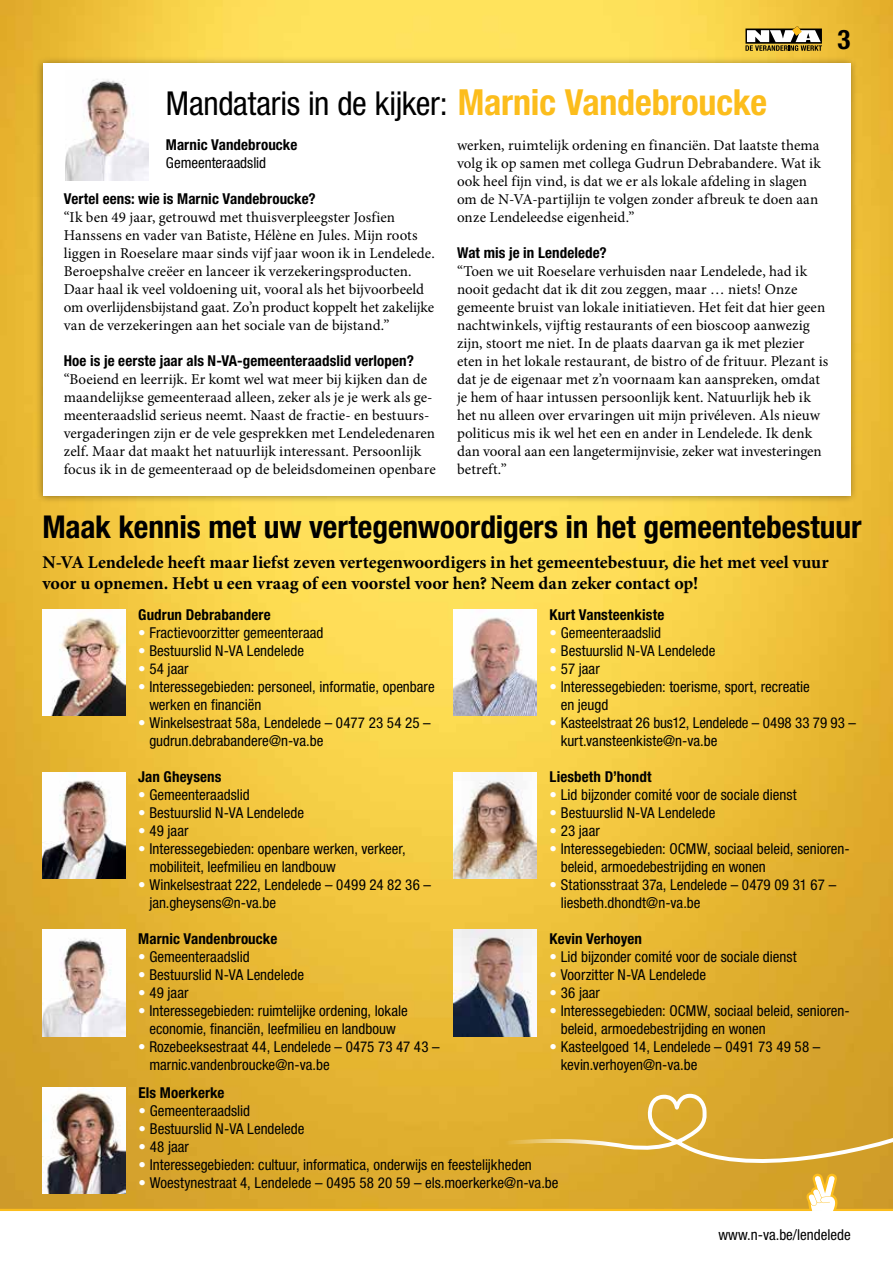
<style>
.page{position:relative;width:893px;height:1263px;background:#fff}
.page>*{position:absolute;margin:0;border:0;box-sizing:border-box;transform-origin:0 0}
.t1{font:condensed 33px "Helvetica Neue LT Std";letter-spacing:-.01em;color:#000}
.t2{font:700 condensed 31.5px "Helvetica Neue LT Std";letter-spacing:-.005em;color:#000}
.t3{font:700 condensed 27px "Helvetica Neue LT Std";color:#000}
.t4{font:700 18px/21px "Minion Pro";letter-spacing:-.005em;color:#000}
.t5{font:15px/18px "Minion Pro";color:#000}
.t6{font:condensed 15px/18px "Helvetica Neue LT Std";color:#000}
.t7{font:700 condensed 15px "Helvetica Neue LT Std";letter-spacing:.005em;color:#000}
.s1{font-weight:700;font-size:36px;color:#fcbd1c}
.s2{color:#fff}
</style>
<div class="page">
<img style="left:0;top:0;width:893px;height:1091px">
<div style="left:35px;top:56px;width:823px;height:447px;background:#000;opacity:.4"></div>
<div style="left:43px;top:64px;width:807px;height:432px;background:#fff"></div>
<img style="left:66px;top:79px;width:83px;height:102px">
<img style="left:43px;top:609px;width:82px;height:107px">
<img style="left:454px;top:609px;width:83px;height:107px">
<img style="left:43px;top:772px;width:82px;height:107px">
<img style="left:454px;top:772px;width:83px;height:107px">
<img style="left:43px;top:930px;width:82px;height:106px">
<img style="left:454px;top:930px;width:83px;height:106px">
<img style="left:43px;top:1087px;width:82px;height:4px">
<svg style="left:0;top:1091px;width:893px;height:82px"></svg>
<svg style="left:0;top:1173px;width:893px;height:38px"></svg>
<svg style="left:745px;top:26px;width:77px;height:25px"></svg>
<h3 class="t3" style="left:837px;top:23px;width:14px">3</h3>
<h1 class="t1" style="left:166px;top:84px;width:603px">Mandataris in de kijker: <span class="s1">Marnic Vandebroucke</span></h1>
<p class="t7" style="left:166px;top:136px;width:133px">Marnic Vandebroucke</p>
<p class="t6" style="left:166px;top:154px;width:102px">Gemeenteraadslid</p>
<p class="t7" style="left:64px;top:190px;width:253px">Vertel eens: wie is Marnic Vandebroucke?</p>
<p class="t5" style="left:64px;top:208px;width:372px">“Ik ben 49 jaar, getrouwd met thuisverpleegster Josfien Hanssens en vader van Batiste, Hélène en Jules. Mijn roots liggen in Roeselare maar sinds vijf jaar woon ik in Lendelede.<br>Beroepshalve creëer en lanceer ik verzekeringsproducten.<br>Daar haal ik veel voldoening uit, vooral als het bijvoorbeeld om overlijdensbijstand gaat. Zo’n product koppelt het zakelijke van de verzekeringen aan het sociale van de bijstand.”</p>
<p class="t7" style="left:64px;top:352px;width:352px">Hoe is je eerste jaar als N-VA-gemeenteraadslid verlopen?</p>
<p class="t5" style="left:64px;top:370px;width:373px">“Boeiend en leerrijk. Er komt wel wat meer bij kijken dan de maandelijkse gemeenteraad alleen, zeker als je je werk als ge&shy;meenteraadslid serieus neemt. Naast de fractie- en bestuurs&shy;vergaderingen zijn er de vele gesprekken met Lendeledenaren zelf. Maar dat maakt het natuurlijk interessant. Persoonlijk focus ik in de gemeenteraad op de beleidsdomeinen openbare</p>
<p class="t5" style="left:457px;top:136px;width:365px">werken, ruimtelijk ordening en financiën. Dat laatste thema volg ik op samen met collega Gudrun Debrabandere. Wat ik ook heel fijn vind, is dat we er als lokale afdeling in slagen om de N-VA-partijlijn te volgen zonder afbreuk te doen aan onze Lendeleedse eigenheid.”</p>
<p class="t7" style="left:457px;top:244px;width:151px">Wat mis je in Lendelede?</p>
<p class="t5" style="left:457px;top:262px;width:373px">“Toen we uit Roeselare verhuisden naar Lendelede, had ik nooit gedacht dat ik dit zou zeggen, maar … niets! Onze gemeente bruist van lokale initiatieven. Het feit dat hier geen nachtwinkels, vijftig restaurants of een bioscoop aanwezig zijn, stoort me niet. In de plaats daarvan ga ik met plezier eten in het lokale restaurant, de bistro of de frituur. Plezant is dat je de eigenaar met z’n voornaam kan aanspreken, omdat je hem of haar intussen persoonlijk kent. Natuurlijk heb ik het nu alleen over ervaringen uit mijn privéleven. Als nieuw politicus mis ik wel het een en ander in Lendelede. Ik denk dan vooral aan een langetermijnvisie, zeker wat investeringen betreft.”</p>
<h2 class="t2" style="left:43px;top:508px;width:820px">Maak kennis met uw vertegenwoordigers in het gemeentebestuur</h2>
<p class="t4" style="left:43px;top:551px;width:788px">N-VA Lendelede heeft maar liefst zeven vertegenwoordigers in het gemeentebestuur, die het met veel vuur voor u opnemen. Hebt u een vraag of een voorstel voor hen? Neem dan zeker contact op!</p>
<p class="t7" style="left:138px;top:606px;width:134px">Gudrun Debrabandere</p>
<p class="t6" style="left:138px;top:624px;width:187px"><span class="s2">•</span> Fractievoorzitter gemeenteraad</p>
<p class="t6" style="left:138px;top:642px;width:167px"><span class="s2">•</span> Bestuurslid N-VA Lendelede</p>
<p class="t6" style="left:138px;top:660px;width:52px"><span class="s2">•</span> 54 jaar</p>
<p class="t6" style="left:149px;top:678px;width:287px;text-indent:-11px"><span class="s2">•</span> Interessegebieden: personeel, informatie, openbare werken en financiën</p>
<p class="t6" style="left:149px;top:714px;width:283px;text-indent:-11px"><span class="s2">•</span> Winkelsestraat 58a, Lendelede – 0477 23 54 25 – gudrun.debrabandere@n-va.be</p>
<p class="t7" style="left:138px;top:768px;width:85px">Jan Gheysens</p>
<p class="t6" style="left:138px;top:786px;width:113px"><span class="s2">•</span> Gemeenteraadslid</p>
<p class="t6" style="left:138px;top:804px;width:167px"><span class="s2">•</span> Bestuurslid N-VA Lendelede</p>
<p class="t6" style="left:138px;top:822px;width:52px"><span class="s2">•</span> 49 jaar</p>
<p class="t6" style="left:149px;top:840px;width:258px;text-indent:-11px"><span class="s2">•</span> Interessegebieden: openbare werken, verkeer, mobiliteit, leefmilieu en landbouw</p>
<p class="t6" style="left:149px;top:876px;width:283px;text-indent:-11px"><span class="s2">•</span> Winkelsestraat 222, Lendelede – 0499 24 82 36 – jan.gheysens@n-va.be</p>
<p class="t7" style="left:138px;top:930px;width:141px">Marnic Vandenbroucke</p>
<p class="t6" style="left:138px;top:948px;width:113px"><span class="s2">•</span> Gemeenteraadslid</p>
<p class="t6" style="left:138px;top:966px;width:167px"><span class="s2">•</span> Bestuurslid N-VA Lendelede</p>
<p class="t6" style="left:138px;top:984px;width:52px"><span class="s2">•</span> 49 jaar</p>
<p class="t6" style="left:138px;top:1002px;width:271px;text-align:center"><span class="s2">•</span> Interessegebieden: ruimtelijke ordening, lokale economie, financiën, leefmilieu en landbouw</p>
<p class="t6" style="left:149px;top:1038px;width:292px;text-indent:-11px"><span class="s2">•</span> Rozebeeksestraat 44, Lendelede – 0475 73 47 43 – marnic.vandenbroucke@n-va.be</p>
<p class="t7" style="left:550px;top:606px;width:116px">Kurt Vansteenkiste</p>
<p class="t6" style="left:550px;top:624px;width:113px"><span class="s2">•</span> Gemeenteraadslid</p>
<p class="t6" style="left:550px;top:642px;width:167px"><span class="s2">•</span> Bestuurslid N-VA Lendelede</p>
<p class="t6" style="left:550px;top:660px;width:52px"><span class="s2">•</span> 57 jaar</p>
<p class="t6" style="left:561px;top:678px;width:250px;text-indent:-11px"><span class="s2">•</span> Interessegebieden: toerisme, sport, recreatie en jeugd</p>
<p class="t6" style="left:561px;top:714px;width:297px;text-indent:-11px"><span class="s2">•</span> Kasteelstraat 26 bus12, Lendelede – 0498 33 79 93 – kurt.vansteenkiste@n-va.be</p>
<p class="t7" style="left:550px;top:768px;width:103px">Liesbeth D’hondt</p>
<p class="t6" style="left:550px;top:786px;width:248px"><span class="s2">•</span> Lid bijzonder comité voor de sociale dienst</p>
<p class="t6" style="left:550px;top:804px;width:167px"><span class="s2">•</span> Bestuurslid N-VA Lendelede</p>
<p class="t6" style="left:550px;top:822px;width:52px"><span class="s2">•</span> 23 jaar</p>
<p class="t6" style="left:561px;top:840px;width:291px;text-indent:-11px"><span class="s2">•</span> Interessegebieden: OCMW, sociaal beleid, senioren&shy;beleid, armoedebestrijding en wonen</p>
<p class="t6" style="left:561px;top:876px;width:277px;text-indent:-11px"><span class="s2">•</span> Stationsstraat 37a, Lendelede – 0479 09 31 67 – liesbeth.dhondt@n-va.be</p>
<p class="t7" style="left:550px;top:930px;width:94px">Kevin Verhoyen</p>
<p class="t6" style="left:550px;top:948px;width:248px"><span class="s2">•</span> Lid bijzonder comité voor de sociale dienst</p>
<p class="t6" style="left:550px;top:966px;width:158px"><span class="s2">•</span> Voorzitter N-VA Lendelede</p>
<p class="t6" style="left:550px;top:984px;width:52px"><span class="s2">•</span> 36 jaar</p>
<p class="t6" style="left:561px;top:1002px;width:291px;text-indent:-11px"><span class="s2">•</span> Interessegebieden: OCMW, sociaal beleid, senioren&shy;beleid, armoedebestrijding en wonen</p>
<p class="t6" style="left:561px;top:1038px;width:261px;text-indent:-11px"><span class="s2">•</span> Kasteelgoed 14, Lendelede – 0491 73 49 58 – kevin.verhoyen@n-va.be</p>
<p class="t7" style="left:139px;top:1084px;width:87px">Els Moerkerke</p>
<p class="t6" style="left:139px;top:1102px;width:113px"><span class="s2">•</span> Gemeenteraadslid</p>
<p class="t6" style="left:139px;top:1120px;width:167px"><span class="s2">•</span> Bestuurslid N-VA Lendelede</p>
<p class="t6" style="left:139px;top:1138px;width:52px"><span class="s2">•</span> 48 jaar</p>
<p class="t6" style="left:139px;top:1156px;width:395px"><span class="s2">•</span> Interessegebieden: cultuur, informatica, onderwijs en feestelijkheden</p>
<p class="t6" style="left:139px;top:1174px;width:421px"><span class="s2">•</span> Woestynestraat 4, Lendelede – 0495 58 20 59 – els.moerkerke@n-va.be</p>
<p class="t6" style="left:719px;top:1225px;width:134px">www.n-va.be/lendelede</p>
</div>
